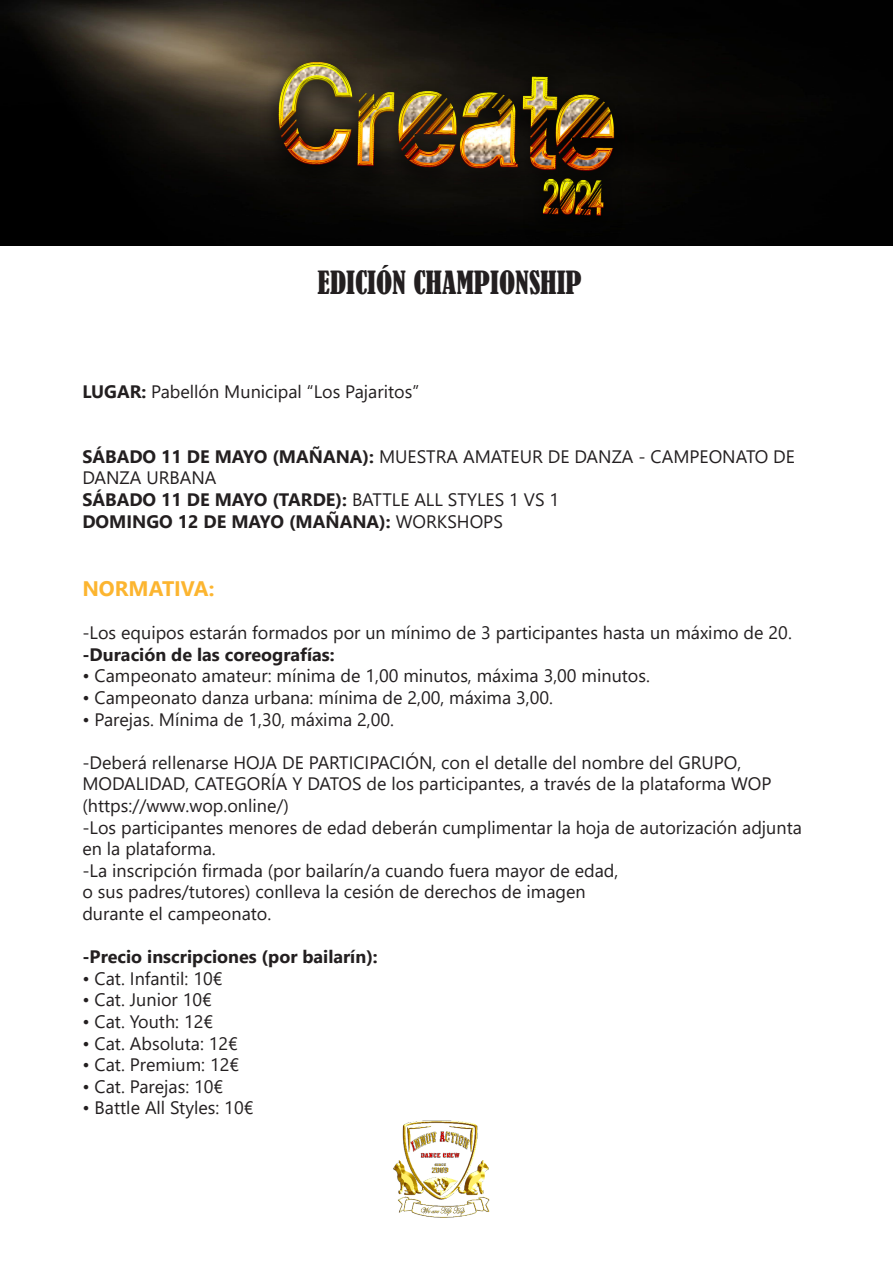
<style>
.page{position:relative;width:893px;height:1263px;background:#fff}
.page>*{position:absolute;margin:0;border:0;box-sizing:border-box;transform-origin:0 0}
.t1{font:condensed 30px "Bernard";color:#231f20}
.t2{font:700 21px "Segoe UI";color:#fcb530}
.t3{font:18px/21.6px "Segoe UI";color:#231f20}
.t4{font:700 18px "Segoe UI";color:#231f20}
.s1{font-weight:700}
.s2{font-weight:400}
</style>
<div class="page">
<img style="left:393px;top:1120px;width:97px;height:98px">
<img style="left:0;top:0;width:893px;height:246px">
<img style="left:212px;top:3px;width:469px;height:243px">
<p class="t1" style="left:318px;top:265px;width:266px">EDICIÓN CHAMPIONSHIP</p>
<p class="t3" style="left:82px;top:379px;width:338px"><span class="s1">LUGAR:</span> Pabellón Municipal “Los Pajaritos”</p>
<p class="t3" style="left:82px;top:444px;width:714px"><span class="s1">SÁBADO 11 DE MAYO (MAÑANA):</span> MUESTRA AMATEUR DE DANZA - CAMPEONATO DE<br>DANZA URBANA</p>
<p class="t4" style="left:82px;top:483px;width:478px">SÁBADO 11 DE MAYO (TARDE): <span class="s2">BATTLE ALL STYLES 1 VS 1</span></p>
<p class="t4" style="left:82px;top:504px;width:422px">DOMINGO 12 DE MAYO (MAÑANA): <span class="s2">WORKSHOPS</span></p>
<p class="t2" style="left:82px;top:569px;width:133px">NORMATIVA:</p>
<p class="t3" style="left:82px;top:620px;width:711px">-Los equipos estarán formados por un mínimo de 3 participantes hasta un máximo de 20.</p>
<p class="t4" style="left:82px;top:637px;width:254px">-Duración de las coreografías:</p>
<p class="t3" style="left:82px;top:664px;width:569px">• Campeonato amateur: mínima de 1,00 minutos, máxima 3,00 minutos.</p>
<p class="t3" style="left:82px;top:685px;width:472px">• Campeonato danza urbana: mínima de 2,00, máxima 3,00.</p>
<p class="t3" style="left:82px;top:707px;width:313px">• Parejas. Mínima de 1,30, máxima 2,00.</p>
<p class="t3" style="left:82px;top:750px;width:691px">-Deberá rellenarse HOJA DE PARTICIPACIÓN, con el detalle del nombre del GRUPO,<br>MODALIDAD, CATEGORÍA Y DATOS de los participantes, a través de la plataforma WOP (https://www.wop.online/)</p>
<p class="t3" style="left:82px;top:815px;width:721px">-Los participantes menores de edad deberán cumplimentar la hoja de autorización adjunta en la plataforma.</p>
<p class="t3" style="left:82px;top:858px;width:538px">-La inscripción firmada (por bailarín/a cuando fuera mayor de edad,</p>
<p class="t3" style="left:82px;top:880px;width:505px">o sus padres/tutores) conlleva la cesión de derechos de imagen</p>
<p class="t3" style="left:82px;top:901px;width:190px">durante el campeonato.</p>
<p class="t4" style="left:82px;top:940px;width:297px">-Precio inscripciones (por bailarín):</p>
<p class="t3" style="left:82px;top:966px;width:142px">• Cat. Infantil: 10€</p>
<p class="t3" style="left:82px;top:988px;width:131px">• Cat. Junior 10€</p>
<p class="t3" style="left:82px;top:1009px;width:132px">• Cat. Youth: 12€</p>
<p class="t3" style="left:82px;top:1031px;width:157px">• Cat. Absoluta: 12€</p>
<p class="t3" style="left:82px;top:1052px;width:158px">• Cat. Premium: 12€</p>
<p class="t3" style="left:82px;top:1074px;width:142px">• Cat. Parejas: 10€</p>
<p class="t3" style="left:82px;top:1096px;width:173px">• Battle All Styles: 10€</p>
</div>
